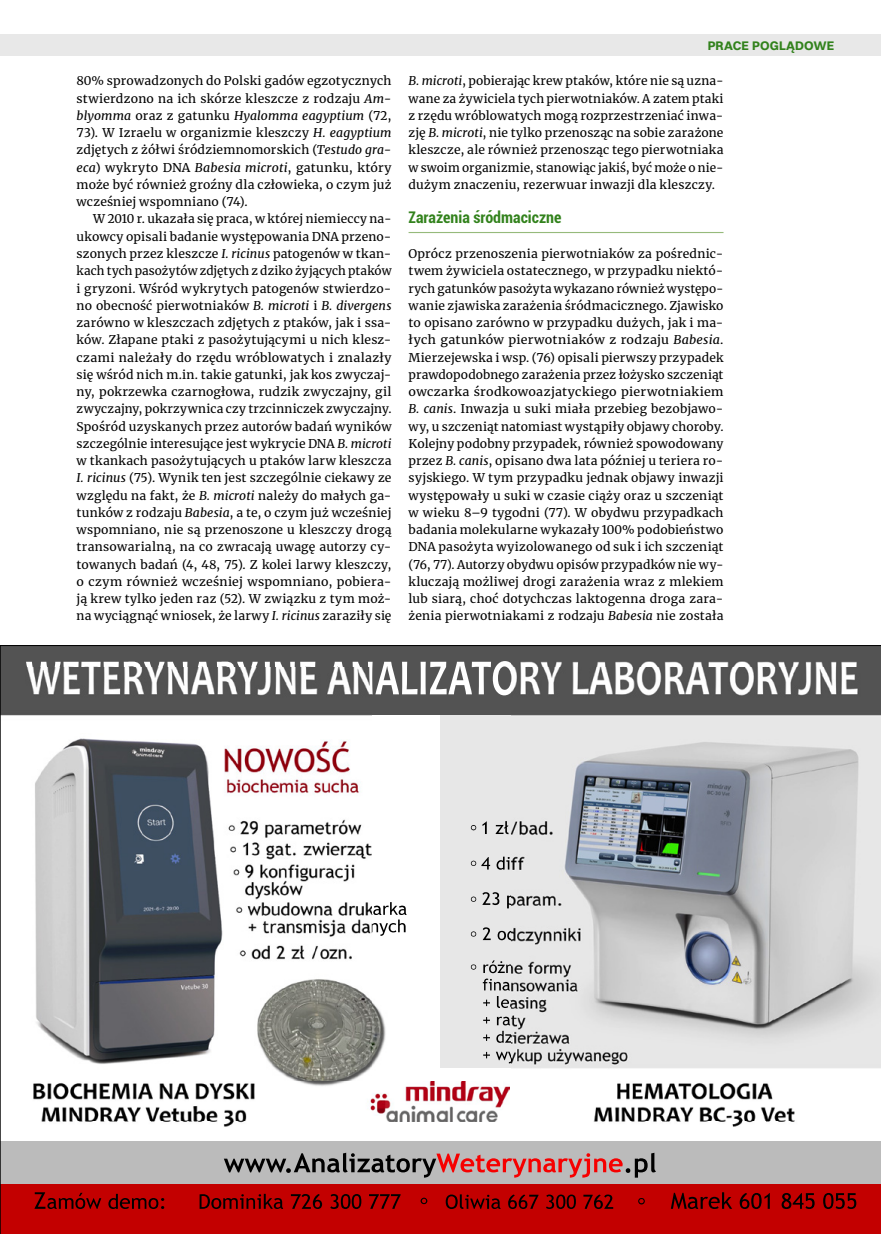
<style>
.page{position:relative;width:881px;height:1234px;background:#fff}
.page>*{position:absolute;margin:0;border:0;box-sizing:border-box;transform-origin:0 0}
.t1{font:700 condensed 16.05px "Roboto";color:#32821c}
.t2{font:700 12.6px "Switzer";color:#32821c}
.t3{font:12px/17.2px "Merriweather";letter-spacing:.02em;color:#000;text-align:justify}
.s1{font-style:italic}
</style>
<div class="page">
<hr style="left:408px;top:232px;width:315px;height:1px;background:#96ba7b">
<div style="left:0;top:35px;width:880px;height:21px;background:#e8e8e8"></div>
<svg style="left:0;top:645px;width:880px;height:588px"></svg>
<p class="t3" style="left:77px;top:72px;width:316px">80% sprowadzonych do Polski gadów egzotycznych stwierdzono na ich skórze kleszcze z rodzaju <span class="s1">Am&shy;blyomma</span> oraz z gatunku <span class="s1">Hyalomma eagyptium</span> (72, 73). W Izraelu w organizmie kleszczy <span class="s1">H. eagyptium </span>zdjętych z żółwi śródziemnomorskich (<span class="s1">Testudo gra&shy;eca</span>) wykryto DNA <span class="s1">Babesia microti</span>, gatunku, który może być również groźny dla człowieka, o czym już wcześniej wspomniano (74).</p>
<p class="t3" style="left:77px;top:210px;width:316px;text-indent:16px">W 2010 r. ukazała się praca, w której niemieccy na&shy;ukowcy opisali badanie występowania DNA przeno&shy;szonych przez kleszcze <span class="s1">I. ricinus</span> patogenów w tkan&shy;kach tych pasożytów zdjętych z dziko żyjących ptaków i gryzoni. Wśród wykrytych patogenów stwierdzo&shy;no obecność pierwotniaków <span class="s1">B. microti</span> i <span class="s1">B. divergens </span>zarówno w kleszczach zdjętych z ptaków, jak i ssa&shy;ków. Złapane ptaki z pasożytującymi u nich klesz&shy;czami należały do rzędu wróblowatych i znalazły się wśród nich m.in. takie gatunki, jak kos zwyczaj&shy;ny, pokrzewka czarnogłowa, rudzik zwyczajny, gil zwyczajny, pokrzywnica czy trzcinniczek zwyczajny.<br>Spośród uzyskanych przez autorów badań wyników szczególnie interesujące jest wykrycie DNA <span class="s1">B. microti </span>w tkankach pasożytujących u ptaków larw kleszcza <span class="s1">I. ricinus</span> (75). Wynik ten jest szczególnie ciekawy ze względu na fakt, że <span class="s1">B. microti</span> należy do małych ga&shy;tunków z rodzaju <span class="s1">Babesia</span>, a te, o czym już wcześniej wspomniano, nie są przenoszone u kleszczy drogą transowarialną, na co zwracają uwagę autorzy cy&shy;towanych badań (4, 48, 75). Z kolei larwy kleszczy, o czym również wcześniej wspomniano, pobiera&shy;ją krew tylko jeden raz (52). W związku z tym moż&shy;na wyciągnąć wniosek, że larwy <span class="s1">I. ricinus</span> zaraziły się</p>
<p class="t2" style="left:707px;top:37px;width:128px">PRACE POGLĄDOWE</p>
<p class="t3" style="left:408px;top:72px;width:316px"><span class="s1">B. microti</span>, pobierając krew ptaków, które nie są uzna&shy;wane za żywiciela tych pierwotniaków. A zatem ptaki z rzędu wróblowatych mogą rozprzestrzeniać inwa&shy;zję <span class="s1">B. microti</span>, nie tylko przenosząc na sobie zarażone kleszcze, ale również przenosząc tego pierwotniaka w swoim organizmie, stanowiąc jakiś, być może o nie&shy;dużym znaczeniu, rezerwuar inwazji dla kleszczy.</p>
<h1 class="t1" style="left:408px;top:206px;width:154px">Zarażenia śródmaciczne</h1>
<p class="t3" style="left:408px;top:244px;width:316px">Oprócz przenoszenia pierwotniaków za pośrednic&shy;twem żywiciela ostatecznego, w przypadku niektó&shy;rych gatunków pasożyta wykazano również występo&shy;wanie zjawiska zarażenia śródmacicznego. Zjawisko to opisano zarówno w przypadku dużych, jak i ma&shy;łych gatunków pierwotniaków z rodzaju <span class="s1">Babesia</span>.<br>Mierzejewska i wsp. (76) opisali pierwszy przypadek prawdopodobnego zarażenia przez łożysko szczeniąt owczarka środkowoazjatyckiego pierwotniakiem <span class="s1">B. canis</span>. Inwazja u suki miała przebieg bezobjawo&shy;wy, u szczeniąt natomiast wystąpiły objawy choroby.<br>Kolejny podobny przypadek, również spowodowany przez <span class="s1">B. canis</span>, opisano dwa lata później u teriera ro&shy;syjskiego. W tym przypadku jednak objawy inwazji występowały u suki w czasie ciąży oraz u szczeniąt w wieku 8–9 tygodni (77). W obydwu przypadkach badania molekularne wykazały 100% podobieństwo DNA pasożyta wyizolowanego od suk i ich szczeniąt (76, 77). Autorzy obydwu opisów przypadków nie wy&shy;kluczają możliwej drogi zarażenia wraz z mlekiem lub siarą, choć dotychczas laktogenna droga zara&shy;żenia pierwotniakami z rodzaju <span class="s1">Babesia</span> nie została</p>
</div>
